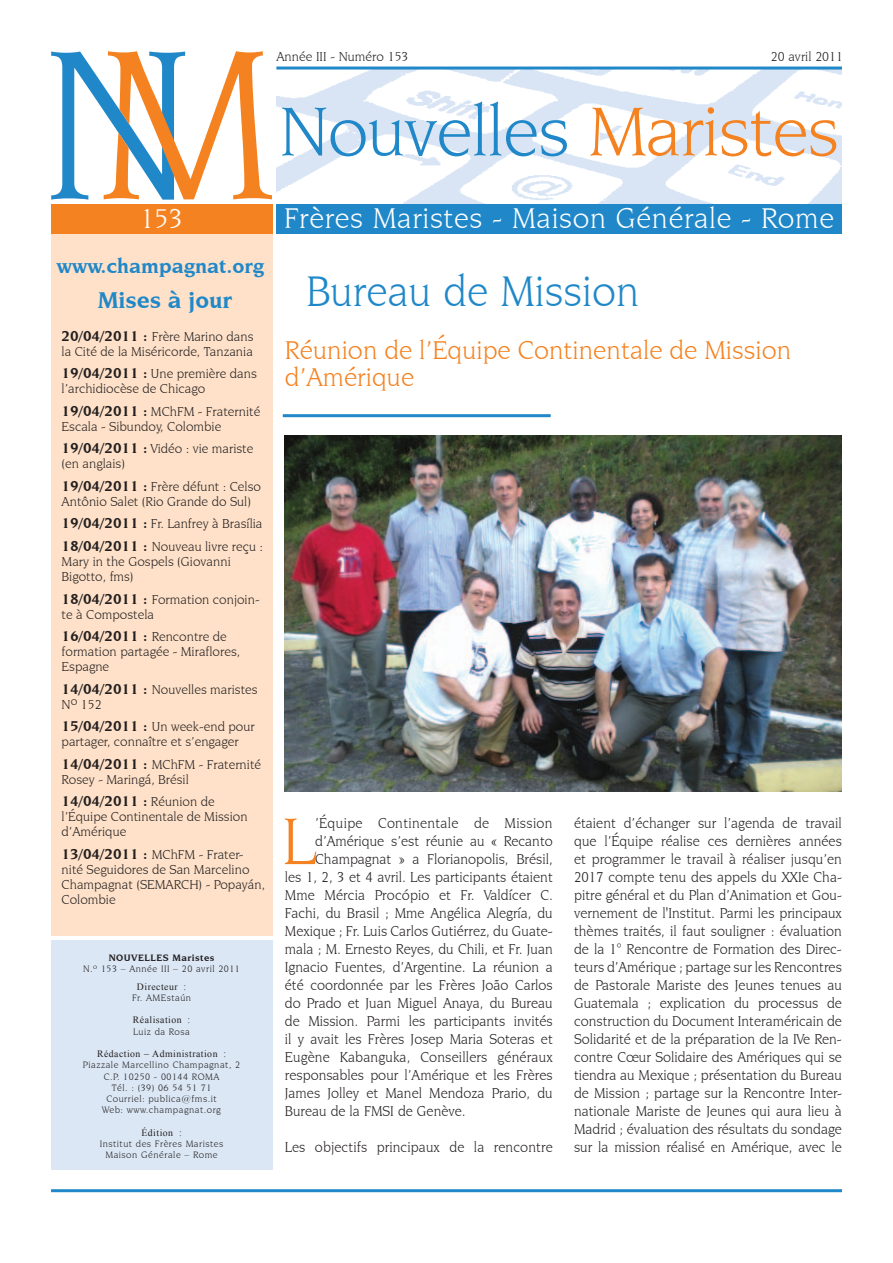
<style>
.page{position:relative;width:893px;height:1263px;background:#fff}
.page>*{position:absolute;margin:0;border:0;box-sizing:border-box;transform-origin:0 0}
.t1{font:73.5px "Novarese IT Cby BT";letter-spacing:-.015em;color:#2088c9}
.t2{font:70.2px "Novarese IT Cby BT";color:#f58220;scale:.96 1}
.t3{font:45px "Novarese IT Cby BT";color:#2088c9;scale:.96 1}
.t4{font:30px "Novarese IT Cby BT";letter-spacing:.02em;color:#fff}
.t5{font:28.5px "Novarese IT Cby BT";color:#fff}
.t6{font:27px/27px "Novarese IT Cby BT";color:#f58220}
.t7{font:700 24px "Novarese IT Cby BT";color:#2088c9}
.t8{font:700 21px "Novarese IT Cby BT";color:#2088c9}
.t9{font:15px/18px "Novarese IT Cby BT";color:#231f20;text-align:justify;scale:.96 1}
.t10{font:700 15px "Novarese IT Cby BT";color:#231f20}
.t11{font:15px "Novarese IT Cby BT";letter-spacing:.02em;color:#231f20;scale:.96 1}
.t12{font:13.5px/15px "Novarese IT Cby BT";color:#231f20}
.t13{font:9.75px/11.2px "Novarese IT Cby BT";letter-spacing:.05em;color:#231f20;text-align:center}
.t14{font:9.75px "Times New Roman";letter-spacing:.05em;color:#231f20}
.t15{font:700 9.75px "Novarese IT Cby BT";letter-spacing:.05em;color:#231f20}
.s1{color:#f58220}
.s2{font-weight:700;font-size:15px}
.s3{font-weight:400;font-size:13.5px}
</style>
<div class="page">
<img style="left:276px;top:70px;width:566px;height:134px">
<hr style="left:276px;top:67px;width:566px;height:3px;background:#2088c9">
<div style="left:276px;top:204px;width:566px;height:30px;background:#2088c9"></div>
<svg style="left:51px;top:51px;width:221px;height:149px"></svg>
<hr style="left:51px;top:1189px;width:791px;height:3px;background:#2088c9">
<div style="left:51px;top:234px;width:221px;height:701px;background:#fee1c8"></div>
<div style="left:51px;top:940px;width:221px;height:229px;background:#dbe7f5"></div>
<div style="left:51px;top:204px;width:221px;height:30px;background:#f58220"></div>
<hr style="left:283px;top:414px;width:268px;height:3px;background:#2088c9">
<img style="left:285px;top:435px;width:557px;height:357px">
<p class="t12" style="left:276px;top:49px;width:134px">Année III - Numéro 153</p>
<p class="t12" style="left:771px;top:49px;width:74px">20 avril 2011</p>
<h1 class="t1" style="left:279px;top:88px;width:561px">Nouvelles <span class="s1">Maristes</span></h1>
<h3 class="t5" style="left:140px;top:202px;width:45px">153</h3>
<h3 class="t8" style="left:57px;top:253px;width:209px">www.champagnat.org</h3>
<h3 class="t7" style="left:98px;top:285px;width:136px">Mises à jour</h3>
<p class="t12" style="left:62px;top:329px;width:193px"><span class="s2">20/04/2011 :</span> Frère Marino dans la Cité de la Miséricorde, Tanzania</p>
<p class="t12" style="left:62px;top:366px;width:197px"><span class="s2">19/04/2011 :</span> Une première dans l’archidiocèse de Chicago</p>
<p class="t12" style="left:62px;top:404px;width:200px"><span class="s2">19/04/2011 :</span> MChFM - Fraternité<br>Escala - Sibundoy, Colombie</p>
<p class="t12" style="left:62px;top:441px;width:193px"><span class="s2">19/04/2011 :</span> Vidéo : vie mariste (en anglais)</p>
<p class="t12" style="left:62px;top:479px;width:201px"><span class="s2">19/04/2011 :</span> Frère défunt : Celso<br>Antônio Salet (Rio Grande do Sul)</p>
<p class="t12" style="left:62px;top:513px;width:203px;line-height:22.5px"><span class="s2">19/04/2011 :</span> Fr. Lanfrey à Brasília<br><span class="s2">18/04/2011 :</span> Nouveau livre reçu :</p>
<p class="t12" style="left:62px;top:554px;width:171px">Mary in the Gospels (Giovanni<br>Bigotto, fms)</p>
<p class="t12" style="left:62px;top:591px;width:199px"><span class="s2">18/04/2011 :</span> Formation conjoin&shy;te à Compostela</p>
<p class="t10" style="left:62px;top:627px;width:167px">16/04/2011 : <span class="s3">Rencontre de</span></p>
<p class="t12" style="left:62px;top:644px;width:180px">formation partagée - Miraflores,<br>Espagne</p>
<p class="t12" style="left:62px;top:681px;width:197px"><span class="s2">14/04/2011 :</span> Nouvelles maristes<br>N<sup>o</sup> 152</p>
<p class="t12" style="left:62px;top:719px;width:195px"><span class="s2">15/04/2011 :</span> Un week-end pour partager, connaître et s’engager</p>
<p class="t12" style="left:62px;top:756px;width:201px"><span class="s2">14/04/2011 :</span> MChFM - Fraternité<br>Rosey - Maringá, Brésil</p>
<p class="t10" style="left:62px;top:792px;width:155px">14/04/2011 : <span class="s3">Réunion de</span></p>
<p class="t12" style="left:62px;top:809px;width:187px">l’Équipe Continentale de Mission d’Amérique</p>
<p class="t12" style="left:62px;top:846px;width:205px"><span class="s2">13/04/2011 :</span> MChFM - Frater&shy;nité Seguidores de San Marcelino<br>Champagnat (SEMARCH) - Popayán,<br>Colombie</p>
<p class="t15" style="left:109px;top:952px;width:107px">Nouvelles Maristes</p>
<p class="t13" style="left:83px;top:963px;width:158px">N.º 153 – Année III – 20 avril 2011</p>
<p class="t14" style="left:137px;top:980px;width:51px">Directeur :</p>
<p class="t13" style="left:132px;top:992px;width:61px">Fr. AMEstaún</p>
<p class="t14" style="left:133px;top:1013px;width:59px">Réalisation :</p>
<p class="t13" style="left:133px;top:1025px;width:58px">Luiz da Rosa</p>
<p class="t14" style="left:97px;top:1047px;width:131px">Rédaction – Administration :</p>
<p class="t13" style="left:83px;top:1059px;width:159px">Piazzale Marcellino Champagnat, 2<br>C.P. 10250 - 00144 ROMA<br>Tél. : (39) 06 54 51 71<br>Courriel: publica@fms.it<br>Web: www.champagnat.org</p>
<p class="t14" style="left:141px;top:1126px;width:42px">Édition :</p>
<p class="t13" style="left:100px;top:1138px;width:125px">Institut des Frères Maristes<br>Maison Générale – Rome</p>
<h3 class="t4" style="left:284px;top:201px;width:551px">Frères Maristes - Maison Générale - Rome</h3>
<h3 class="t3" style="left:306px;top:265px;width:348px">Bureau de Mission</h3>
<h3 class="t6" style="left:285px;top:336px;width:508px">Réunion de l’Équipe Continentale de Mission d’Amérique</h3>
<h2 class="t2" style="left:282px;top:799px;width:36px">L</h2>
<p class="t11" style="left:315px;top:814px;width:249px">’Équipe Continentale de Mission</p>
<p class="t9" style="left:315px;top:832px;width:249px">d’Amérique s’est réunie au « Recanto</p>
<p class="t9" style="left:315px;top:850px;width:249px">Champagnat » a Florianopolis, Brésil,</p>
<p class="t9" style="left:285px;top:868px;width:281px">les 1, 2, 3 et 4 avril. Les participants étaient</p>
<p class="t9" style="left:285px;top:886px;width:281px">Mme Mércia Procópio et Fr. Valdícer C.</p>
<p class="t9" style="left:285px;top:904px;width:281px">Fachi, du Brasil ; Mme Angélica Alegría, du</p>
<p class="t9" style="left:285px;top:922px;width:281px">Mexique ; Fr. Luis Carlos Gutiérrez, du Guate-</p>
<p class="t9" style="left:285px;top:940px;width:280px">mala ; M. Ernesto Reyes, du Chili, et Fr. Juan</p>
<p class="t9" style="left:285px;top:958px;width:281px">Ignacio Fuentes, d’Argentine. La réunion a</p>
<p class="t9" style="left:285px;top:976px;width:281px">été coordonnée par les Frères João Carlos</p>
<p class="t9" style="left:285px;top:994px;width:281px">do Prado et Juan Miguel Anaya, du Bureau</p>
<p class="t9" style="left:285px;top:1012px;width:281px">de Mission. Parmi les participants invités</p>
<p class="t9" style="left:285px;top:1030px;width:281px">il y avait les Frères Josep Maria Soteras et</p>
<p class="t9" style="left:285px;top:1048px;width:280px">Eugène Kabanguka, Conseillers généraux</p>
<p class="t9" style="left:285px;top:1066px;width:280px">responsables pour l’Amérique et les Frères</p>
<p class="t9" style="left:285px;top:1084px;width:281px">James Jolley et Manel Mendoza Prario, du</p>
<p class="t9" style="left:285px;top:1102px;width:190px">Bureau de la FMSI de Genève.</p>
<p class="t9" style="left:285px;top:1138px;width:281px">Les objectifs principaux de la rencontre</p>
<p class="t9" style="left:574px;top:814px;width:281px">étaient d’échanger sur l’agenda de travail que l’Équipe réalise ces dernières années et programmer le travail à réaliser jusqu’en 2017 compte tenu des appels du XXIe Cha&shy;pitre général et du Plan d’Animation et Gou&shy;vernement de l'Institut. Parmi les principaux thèmes traités, il faut souligner : évaluation de la 1° Rencontre de Formation des Direc&shy;teurs d’Amérique ; partage sur les Rencontres de Pastorale Mariste des Jeunes tenues au Guatemala ; explication du processus de construction du Document Interaméricain de Solidarité et de la préparation de la IVe Ren&shy;contre Cœur Solidaire des Amériques qui se tiendra au Mexique ; présentation du Bureau de Mission ; partage sur la Rencontre Inter&shy;nationale Mariste de Jeunes qui aura lieu à Madrid ; évaluation des résultats du sondage sur la mission réalisé en Amérique, avec le</p>
</div>
